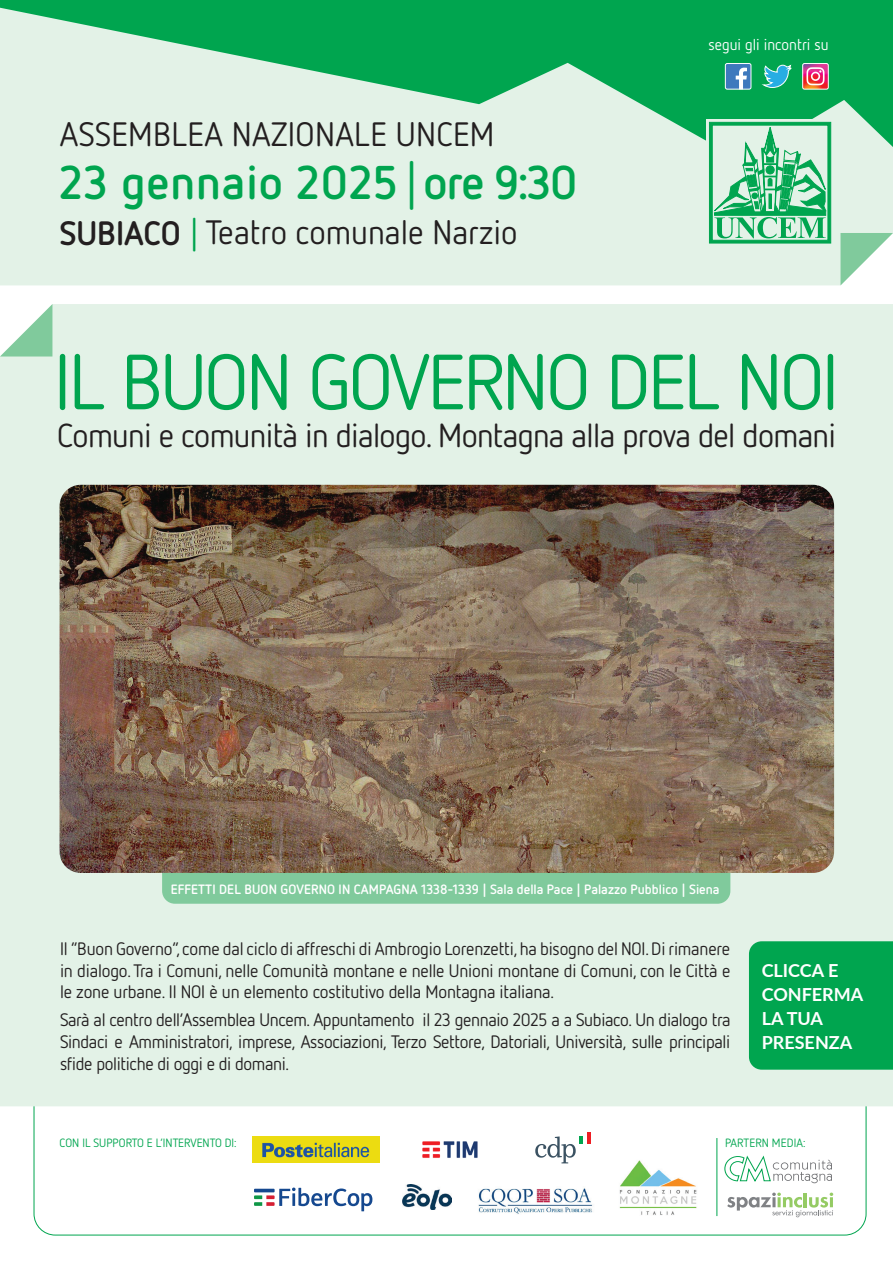
<style>
.page{position:relative;width:893px;height:1263px;background:#fff}
.page>*{position:absolute;margin:0;border:0;box-sizing:border-box;transform-origin:0 0}
.t1{font:78px "Netto OT";letter-spacing:-.03em;color:#00a54f}
.t2{font:700 47.25px "Netto OT";letter-spacing:.02em;color:#00a54f}
.t3{font:33.75px "Netto OT";letter-spacing:.01em;color:#231f20}
.t4{font:33.15px "Netto OT";letter-spacing:-.02em;color:#231f20}
.t5{font:18px/21.6px "Netto OT";letter-spacing:-.015em;color:#231f20;text-align:justify}
.t6{font:700 18px/24px "Lato";color:#fff}
.t7{font:15.75px "Netto OT";color:#fff}
.t8{font:700 13.5px "Netto OT";color:#fff}
.t9{font:12px "Netto OT";color:#00a54f}
.s1{font-weight:400;font-size:48.9px}
.s2{font-weight:700}
.s3{color:#00a54f}
</style>
<div class="page">
<div style="left:0;top:161px;width:893px;height:124px;background:#e3f2e7"></div>
<svg style="left:840px;top:233px;width:53px;height:52px"></svg>
<div style="left:0;top:304px;width:893px;height:802px;background:#e3f2e7"></div>
<svg style="left:0;top:0;width:893px;height:161px;background:#71cb9a"></svg>
<div style="left:162px;top:791px;width:568px;height:113px;background:#80ca9c;border-radius:13px"></div>
<div style="left:749px;top:941px;width:144px;height:129px;background:#00a54f"></div>
<img style="left:60px;top:485px;width:774px;height:388px">
<svg style="left:0;top:304px;width:52px;height:52px"></svg>
<div style="left:725px;top:63px;width:26px;height:27px;background:#3e79bd;border:1px solid #fff;border-radius:2px"></div>
<svg style="left:736px;top:68px;width:11px;height:21px"></svg>
<svg style="left:761px;top:64px;width:31px;height:24px"></svg>
<img style="left:804px;top:65px;width:23px;height:23px">
<svg style="left:806px;top:67px;width:18px;height:18px"></svg>
<div style="left:802px;top:63px;width:27px;height:27px;border:1px solid #fff;border-radius:2px"></div>
<div style="left:706px;top:120px;width:127px;height:129px;background:linear-gradient(to right,#e2f2e7,#e3f2e7)"></div>
<svg style="left:709px;top:122px;width:122px;height:121px;background:#85d2a8"></svg>
<hr style="left:717px;top:1138px;width:1px;height:78px;background:#00a54f">
<img style="left:252px;top:1136px;width:127px;height:26px">
<img style="left:403px;top:1184px;width:48px;height:25px">
<img style="left:619px;top:1160px;width:78px;height:55px">
<svg style="left:724px;top:1155px;width:110px;height:63px"></svg>
<img style="left:478px;top:1188px;width:115px;height:26px">
<hr style="left:587px;top:1132px;width:4px;height:12px;background:#ee1d23">
<svg style="left:535px;top:1136px;width:48px;height:27px"></svg>
<svg style="left:254px;top:1187px;width:118px;height:24px"></svg>
<img style="left:422px;top:1141px;width:56px;height:17px">
<h3 class="t3" style="left:60px;top:113px;width:436px">ASSEMBLEA NAZIONALE UNCEM</h3>
<h2 class="t2" style="left:60px;top:153px;width:519px">23 gennaio 2025 <span class="s1">|</span> ore 9:30</h2>
<h3 class="t3" style="left:60px;top:211px;width:459px"><span class="s2">SUBIACO</span> <span class="s3">|</span> Teatro comunale Narzio</h3>
<p class="t7" style="left:709px;top:35px;width:122px">segui gli incontri su</p>
<h1 class="t1" style="left:54px;top:334px;width:786px">IL BUON GOVERNO DEL NOI</h1>
<h3 class="t4" style="left:57px;top:415px;width:780px">Comuni e comunità in dialogo. Montagna alla prova del domani</h3>
<p class="t8" style="left:171px;top:881px;width:550px">EFFETTI DEL BUON GOVERNO IN CAMPAGNA 1338-1339 | Sala della Pace | Palazzo Pubblico | Siena</p>
<p class="t5" style="left:60px;top:938px;width:672px">Il “Buon Governo”, come dal ciclo di affreschi di Ambrogio Lorenzetti, ha bisogno del NOI. Di rimanere in dialogo. Tra i Comuni, nelle Comunità montane e nelle Unioni montane di Comuni, con le Città e le zone urbane. Il NOI è un elemento costitutivo della Montagna italiana.</p>
<p class="t5" style="left:60px;top:1009px;width:672px">Sarà al centro dell’Assemblea Uncem. Appuntamento il 23 gennaio 2025 a a Subiaco. Un dialogo tra Sindaci e Amministratori, imprese, Associazioni, Terzo Settore, Datoriali, Università, sulle principali sfide politiche di oggi e di domani.</p>
<p class="t6" style="left:762px;top:957px;width:103px">CLICCA E<br>CONFERMA<br>LA TUA<br>PRESENZA</p>
<p class="t9" style="left:60px;top:1136px;width:178px">CON IL SUPPORTO E L’INTERVENTO DI:</p>
<p class="t9" style="left:725px;top:1136px;width:82px">PARTERN MEDIA:</p>
</div>
